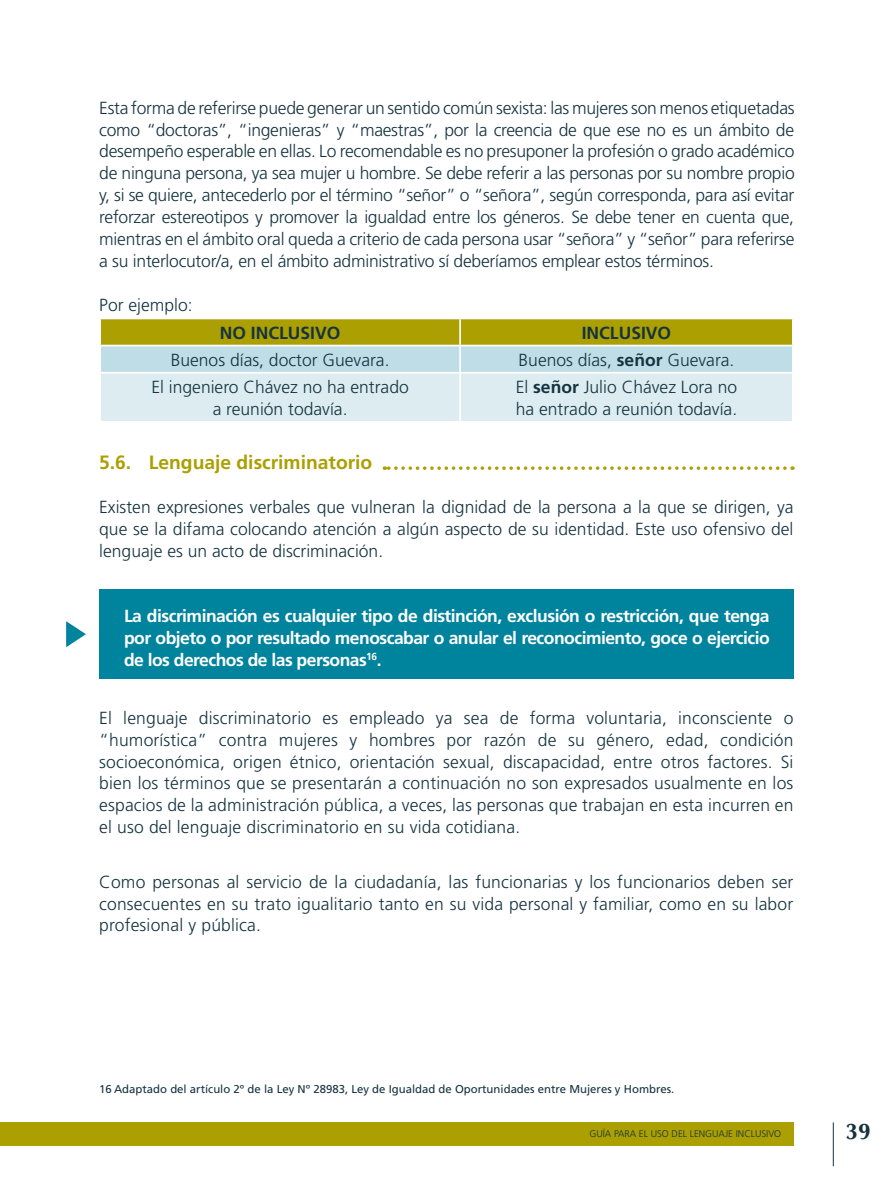
<style>
.page{position:relative;width:893px;height:1191px;background:#fff}
.page>*{position:absolute;margin:0;border:0;box-sizing:border-box;transform-origin:0 0}
.t1{font:700 22.75px "CG Omega";color:#15333f}
.t2{font:700 19.25px "Frutiger LT Std";color:#ab9f01}
.t3{font:300 17.5px/21.9px "Frutiger LT Std";color:#15333f;text-align:justify}
.t4{font:700 17.5px/21.9px "Frutiger LT Std";letter-spacing:-.03em;color:#fff;text-align:justify}
.t5{font:700 17.5px "Frutiger LT Std";color:#15333f}
.t6{font:11.38px "Frutiger LT Std";color:#15333f}
.t7{font:300 9.62px "Frutiger LT Std";color:#15333f}
.s1{font-weight:700}
</style>
<div class="page">
<div style="left:99px;top:589px;width:695px;height:90px;background:#00839c"></div>
<svg style="left:66px;top:621px;width:20px;height:26px"></svg>
<svg style="left:101px;top:319px;width:691px;height:102px;background:#c8d4b1"></svg>
<hr style="left:459px;top:319px;width:2px;height:26px;background:#fff">
<hr style="left:99px;top:345px;width:361px;height:1px;background:#fff">
<hr style="left:460px;top:345px;width:334px;height:1px;background:#fff">
<hr style="left:459px;top:346px;width:2px;height:26px;background:#fff">
<hr style="left:99px;top:372px;width:361px;height:1px;background:#fff">
<hr style="left:460px;top:372px;width:334px;height:1px;background:#fff">
<hr style="left:459px;top:373px;width:2px;height:48px;background:#fff">
<svg style="left:384px;top:466px;width:401px;height:4px"></svg>
<hr style="left:833px;top:1122px;width:1px;height:44px;background:#15333f">
<div style="left:0;top:1122px;width:794px;height:23px;background:#ab9f01"></div>
<p class="t3" style="left:99px;top:97px;width:697px">Esta forma de referirse puede generar un sentido común sexista: las mujeres son menos etiquetadas como “doctoras”, “ingenieras” y “maestras”, por la creencia de que ese no es un ámbito de desempeño esperable en ellas. Lo recomendable es no presuponer la profesión o grado académico de ninguna persona, ya sea mujer u hombre. Se debe referir a las personas por su nombre propio y, si se quiere, antecederlo por el término “señor” o “señora”, según corresponda, para así evitar reforzar estereotipos y promover la igualdad entre los géneros. Se debe tener en cuenta que, mientras en el ámbito oral queda a criterio de cada persona usar “señora” y “señor” para referirse a su interlocutor/a, en el ámbito administrativo sí deberíamos emplear estos términos.</p>
<p class="t3" style="left:99px;top:294px;width:95px">Por ejemplo:</p>
<p class="t5" style="left:220px;top:322px;width:122px">NO INCLUSIVO</p>
<p class="t5" style="left:582px;top:322px;width:91px">INCLUSIVO</p>
<p class="t3" style="left:171px;top:349px;width:220px">Buenos días, doctor Guevara.</p>
<p class="t3" style="left:519px;top:349px;width:217px">Buenos días, <span class="s1">señor</span> Guevara.</p>
<p class="t3" style="left:151px;top:376px;width:259px;text-align:center">El ingeniero Chávez no ha entrado a reunión todavía.</p>
<p class="t3" style="left:516px;top:376px;width:223px">El <span class="s1">señor</span> Julio Chávez Lora no ha entrado a reunión todavía.</p>
<p class="t2" style="left:99px;top:451px;width:275px">5.6. Lenguaje discriminatorio</p>
<p class="t3" style="left:99px;top:496px;width:696px">Existen expresiones verbales que vulneran la dignidad de la persona a la que se dirigen, ya que se la difama colocando atención a algún aspecto de su identidad. Este uso ofensivo del lenguaje es un acto de discriminación.</p>
<p class="t4" style="left:124px;top:605px;width:647px">La discriminación es cualquier tipo de distinción, exclusión o restricción, que tenga por objeto o por resultado menoscabar o anular el reconocimiento, goce o ejercicio de los derechos de las personas<sup>16</sup>.</p>
<p class="t3" style="left:99px;top:707px;width:696px">El lenguaje discriminatorio es empleado ya sea de forma voluntaria, inconsciente o “humorística” contra mujeres y hombres por razón de su género, edad, condición socioeconómica, origen étnico, orientación sexual, discapacidad, entre otros factores. Si bien los términos que se presentarán a continuación no son expresados usualmente en los espacios de la administración pública, a veces, las personas que trabajan en esta incurren en el uso del lenguaje discriminatorio en su vida cotidiana.</p>
<p class="t3" style="left:99px;top:871px;width:696px">Como personas al servicio de la ciudadanía, las funcionarias y los funcionarios deben ser consecuentes en su trato igualitario tanto en su vida personal y familiar, como en su labor profesional y pública.</p>
<p class="t6" style="left:99px;top:1082px;width:577px">16 Adaptado del artículo 2º de la Ley Nº 28983, Ley de Igualdad de Oportunidades entre Mujeres y Hombres.</p>
<p class="t7" style="left:589px;top:1128px;width:193px">GUÍA PARA EL USO DEL LENGUAJE INCLUSIVO</p>
<h1 class="t1" style="left:845px;top:1117px;width:27px">39</h1>
</div>
